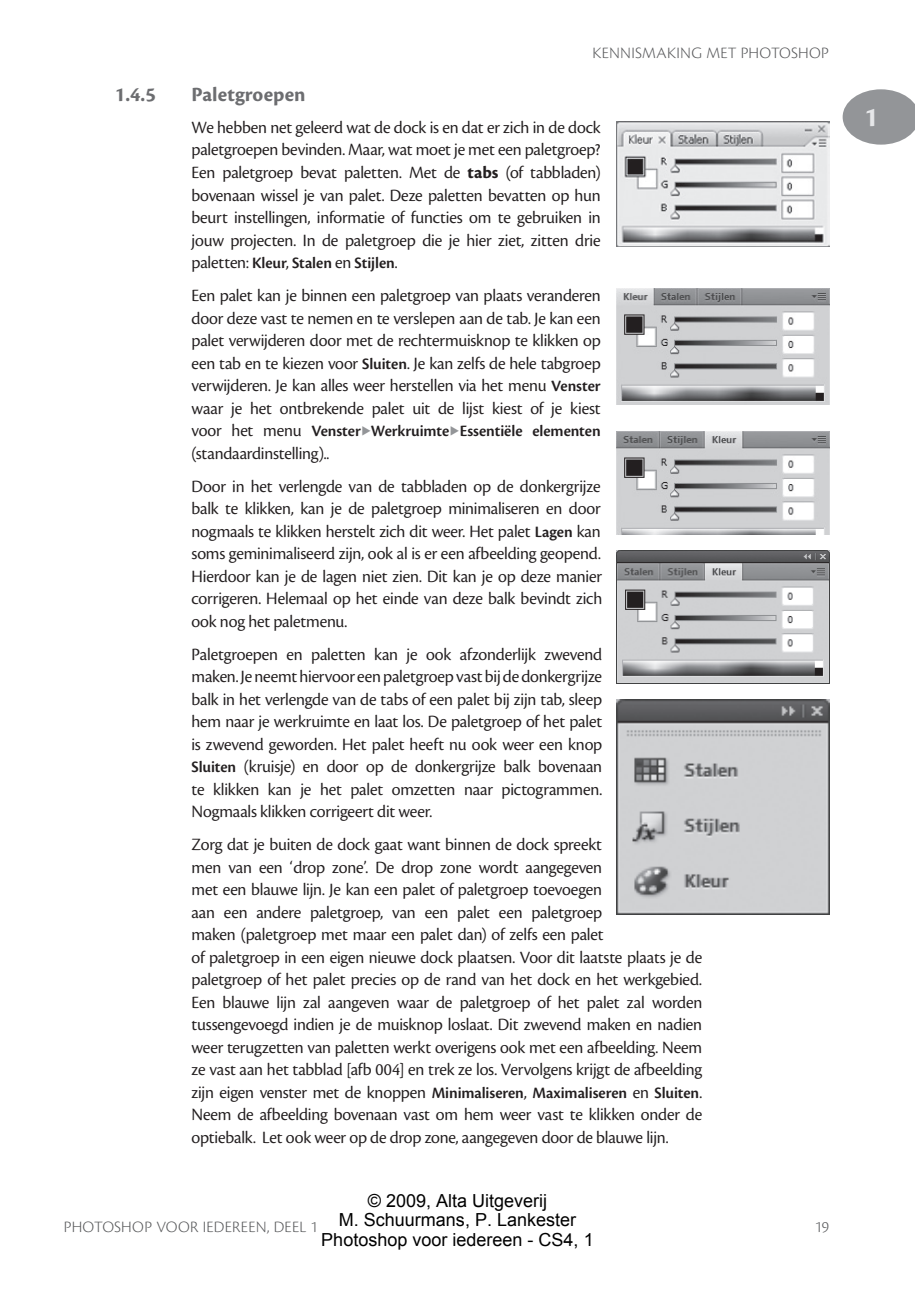
<style>
.page{position:relative;width:915px;height:1306px;background:#fff}
.page>*{position:absolute;margin:0;border:0;box-sizing:border-box;transform-origin:0 0}
.t1{font:700 28.5px "Cronos Pro";color:#e6e7e9}
.t2{font:700 21px "Cronos Pro";letter-spacing:.005em;color:#6c6d70}
.t3{font:18px/22.5px "Cronos Pro Disp";letter-spacing:-.01em;color:#231f20;text-align:justify}
.t4{font:18px/19.6px "Arial";color:#000;text-align:center}
.t5{font:16.5px "Cronos Pro Semibold Subh";letter-spacing:-.005em;color:#231f20}
.t6{font:300 16.5px "Cronos Pro";letter-spacing:.02em;color:#57585a}
.s1{font-family:"Cronos Pro";font-weight:700}
.s2{font-family:"Cronos Pro Disp";font-size:18px}
.s3{font-family:"Cronos Pro Semibold Subh";font-size:16.5px}
.s4{color:#939598}
</style>
<div class="page">
<svg style="left:842px;top:89px;width:72px;height:56px"></svg>
<img style="left:616px;top:121px;width:212px;height:126px">
<img style="left:616px;top:288px;width:212px;height:117px">
<img style="left:616px;top:431px;width:212px;height:103px">
<img style="left:616px;top:550px;width:212px;height:133px">
<img style="left:616px;top:699px;width:212px;height:215px">
<p class="t6" style="left:592px;top:44px;width:236px">KENNISMAKING MET PHOTOSHOP</p>
<p class="t2" style="left:115px;top:83px;width:42px">1.4.5</p>
<p class="t2" style="left:191px;top:83px;width:115px">Paletgroepen</p>
<p class="t3" style="left:191px;top:116px;width:410px">We hebben net geleerd wat de dock is en dat er zich in de dock paletgroepen bevinden. Maar, wat moet je met een paletgroep?<br>Een paletgroep bevat paletten. Met de <span class="s1">tabs</span> (of tabbladen) bovenaan wissel je van palet. Deze paletten bevatten op hun beurt instellingen, informatie of functies om te gebruiken in jouw projecten. In de paletgroep die je hier ziet, zitten drie</p>
<p class="t5" style="left:191px;top:253px;width:207px"><span class="s2">paletten:</span> Kleur<span class="s2">,</span> Stalen <span class="s2">en</span> Stijlen<span class="s2">.</span></p>
<p class="t3" style="left:191px;top:284px;width:410px">Een palet kan je binnen een paletgroep van plaats veranderen door deze vast te nemen en te verslepen aan de tab. Je kan een palet verwijderen door met de rechtermuisknop te klikken op een tab en te kiezen voor <span class="s3">Sluiten</span>. Je kan zelfs de hele tabgroep verwijderen. Je kan alles weer herstellen via het menu <span class="s3">Venster </span>waar je het ontbrekende palet uit de lijst kiest of je kiest</p>
<p class="t5" style="left:191px;top:421px;width:410px"><span class="s2">voor het menu</span> Venster<span class="s4">▶</span>Werkruimte<span class="s4">▶</span>Essentiële elementen</p>
<p class="t3" style="left:191px;top:436px;width:410px;line-height:33px">(standaardinstelling)..<br>Door in het verlengde van de tabbladen op de donkergrijze</p>
<p class="t3" style="left:191px;top:497px;width:412px">balk te klikken, kan je de paletgroep minimaliseren en door nogmaals te klikken herstelt zich dit weer. Het palet <span class="s3">Lagen</span> kan soms geminimaliseerd zijn, ook al is er een afbeelding geopend.<br>Hierdoor kan je de lagen niet zien. Dit kan je op deze manier corrigeren. Helemaal op het einde van deze balk bevindt zich ook nog het paletmenu.</p>
<p class="t3" style="left:191px;top:643px;width:412px">Paletgroepen en paletten kan je ook afzonderlijk zwevend maken. Je neemt hiervoor een paletgroep vast bij de donkergrijze balk in het verlengde van de tabs of een palet bij zijn tab, sleep hem naar je werkruimte en laat los. De paletgroep of het palet is zwevend geworden. Het palet heeft nu ook weer een knop <span class="s3">Sluiten</span> (kruisje) en door op de donkergrijze balk bovenaan te klikken kan je het palet omzetten naar pictogrammen.<br>Nogmaals klikken corrigeert dit weer.</p>
<p class="t3" style="left:191px;top:833px;width:512px;text-align:left">Zorg dat je buiten de dock gaat want binnen de dock spreekt<br>men van een ‘drop zone’. De drop zone wordt aangegeven<br>met een blauwe lijn. Je kan een palet of paletgroep toevoegen<br>aan een andere paletgroep, van een palet een paletgroep<br>maken (paletgroep met maar een palet dan) of zelfs een palet<br>of paletgroep in een eigen nieuwe dock plaatsen. Voor dit laatste plaats je de paletgroep of het palet precies op de rand van het dock en het werkgebied.<br>Een blauwe lijn zal aangeven waar de paletgroep of het palet zal worden tussengevoegd indien je de muisknop loslaat. Dit zwevend maken en nadien weer terugzetten van paletten werkt overigens ook met een afbeelding. Neem ze vast aan het tabblad [afb 004] en trek ze los. Vervolgens krijgt de afbeelding</p>
<p class="t5" style="left:191px;top:1083px;width:512px"><span class="s2">zijn eigen venster met de knoppen</span> Minimaliseren<span class="s2">,</span> Maximaliseren <span class="s2">en</span> Sluiten<span class="s2">.</span></p>
<p class="t3" style="left:191px;top:1103px;width:512px">Neem de afbeelding bovenaan vast om hem weer vast te klikken onder de optiebalk. Let ook weer op de drop zone, aangegeven door de blauwe lijn.</p>
<p class="t4" style="left:321px;top:1190px;width:274px">© 2009, Alta Uitgeverij<br>M. Schuurmans, P. Lankester<br>Photoshop voor iedereen - CS4, 1</p>
<p class="t6" style="left:64px;top:1217px;width:255px">PHOTOSHOP VOOR IEDEREEN, DEEL 1</p>
<p class="t6" style="left:814px;top:1217px;width:16px">19</p>
<h1 class="t1" style="left:863px;top:100px;width:16px">1</h1>
</div>
